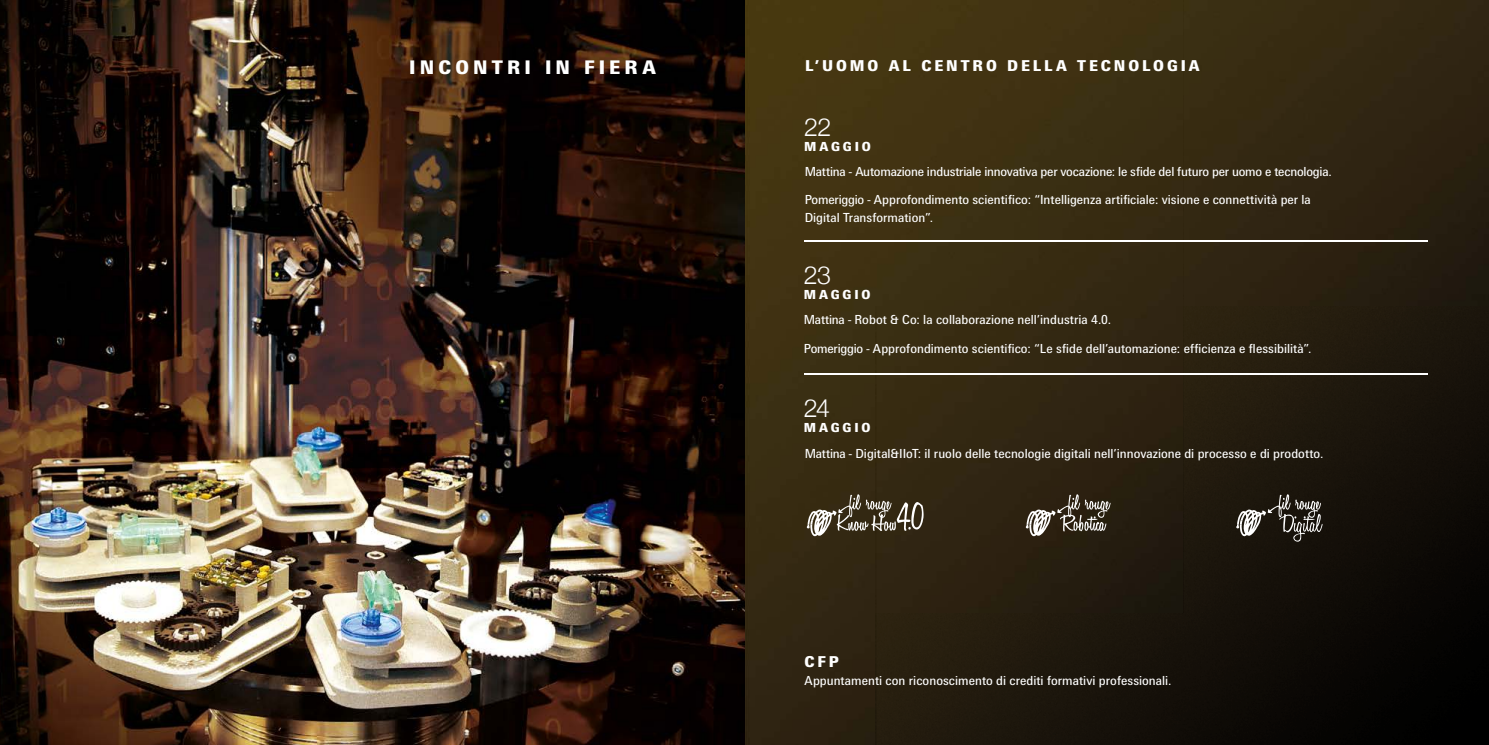
<style>
.page{position:relative;width:1489px;height:745px;background:#fff}
.page>*{position:absolute;margin:0;border:0;box-sizing:border-box;transform-origin:0 0}
.t1{font:300 25px "Helvetica Neue";color:#fff}
.t2{font:900 18.75px "Messe Univers";letter-spacing:.22em;color:#fff}
.t3{font:900 15px "Messe Univers";letter-spacing:.19em;color:#fff}
.t4{font:12.5px/17.5px "Messe Univers";color:#fff}
.t5{font:900 12.5px "Messe Univers";letter-spacing:.235em;color:#fff}
</style>
<div class="page">
<img style="left:0;top:0;width:1488px;height:744px">
<hr style="left:804px;top:373px;width:623px;height:1px;background:#fff">
<hr style="left:804px;top:241px;width:623px;height:1px;background:#fff">
<svg style="left:806px;top:494px;width:117px;height:42px;background:#615847"></svg>
<svg style="left:1236px;top:494px;width:86px;height:47px;background:#49453e"></svg>
<svg style="left:1025px;top:494px;width:85px;height:42px;background:#5c5448"></svg>
<h2 class="t2" style="left:409px;top:55px;width:248px">INCONTRI IN FIERA</h2>
<p class="t3" style="left:805px;top:56px;width:396px">L’UOMO AL CENTRO DELLA TECNOLOGIA</p>
<h1 class="t1" style="left:804px;top:107px;width:29px">22</h1>
<p class="t5" style="left:804px;top:139px;width:68px">MAGGIO</p>
<p class="t4" style="left:804px;top:162px;width:528px">Mattina - Automazione industriale innovativa per vocazione: le sfide del futuro per uomo e tecnologia.</p>
<p class="t4" style="left:804px;top:191px;width:507px">Pomeriggio - Approfondimento scientifico: “Intelligenza artificiale: visione e connettività per la<br>Digital Transformation”.</p>
<h1 class="t1" style="left:803px;top:255px;width:29px">23</h1>
<p class="t5" style="left:803px;top:286px;width:68px">MAGGIO</p>
<p class="t4" style="left:803px;top:310px;width:309px">Mattina - Robot &amp; Co: la collaborazione nell’industria 4.0.</p>
<p class="t4" style="left:803px;top:339px;width:509px">Pomeriggio - Approfondimento scientifico: “Le sfide dell’automazione: efficienza e flessibilità”.</p>
<h1 class="t1" style="left:803px;top:387px;width:28px">24</h1>
<p class="t5" style="left:803px;top:419px;width:68px">MAGGIO</p>
<p class="t4" style="left:804px;top:444px;width:520px">Mattina - Digital&amp;IIoT: il ruolo delle tecnologie digitali nell’innovazione di processo e di prodotto.</p>
<p class="t3" style="left:804px;top:652px;width:36px">CFP</p>
<p class="t4" style="left:804px;top:670px;width:368px">Appuntamenti con riconoscimento di crediti formativi professionali.</p>
</div>
